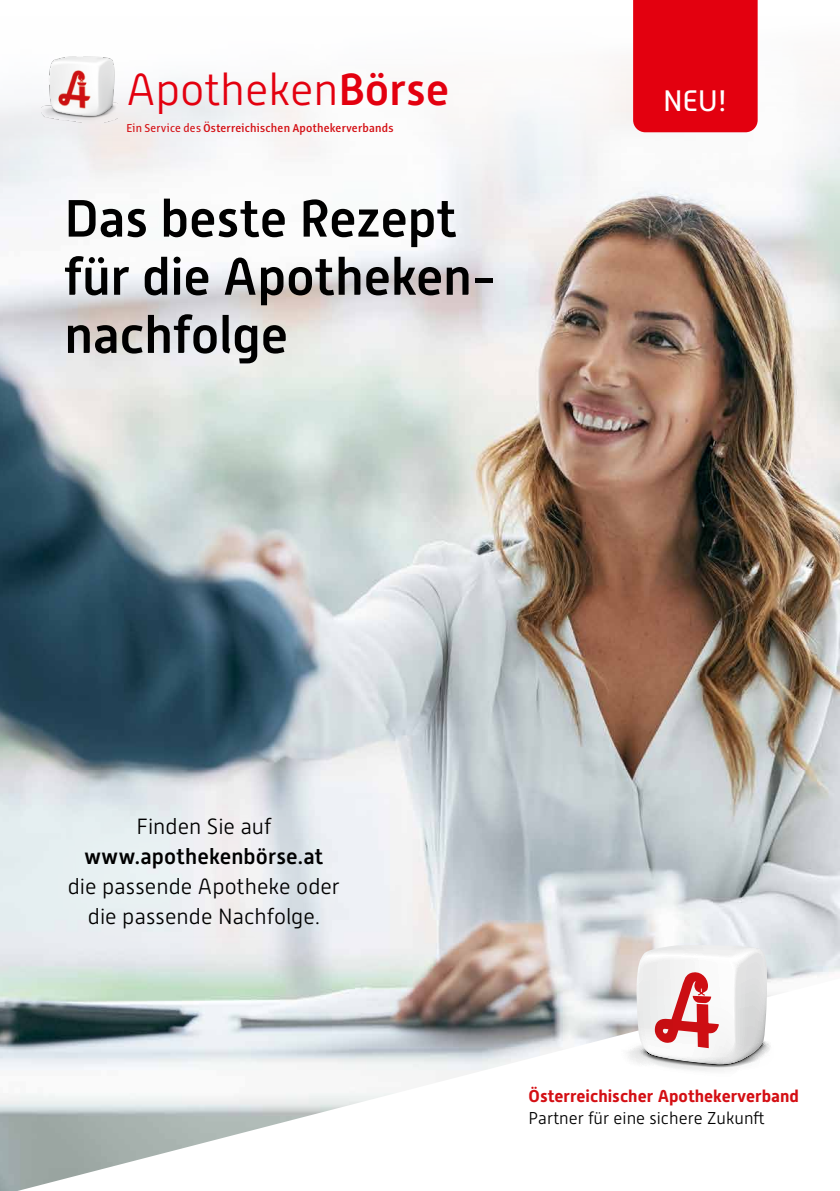
<style>
.page{position:relative;width:840px;height:1191px;background:#fff}
.page>*{position:absolute;margin:0;border:0;box-sizing:border-box;transform-origin:0 0}
.t1{font:500 52.4px/58.2px "Alwyn New";letter-spacing:-.005em;color:#000}
.t2{font:300 44.8px "Alwyn New";color:#e3000f}
.t3{font:29.6px "Alwyn New";color:#fff}
.t4{font:300 22px/30px "Alwyn New";color:#000;text-align:center}
.t5{font:500 22px "Alwyn New";letter-spacing:.005em;color:#000}
.t6{font:700 17.2px "Alwyn New";color:#d40f14}
.t7{font:300 17.2px "Alwyn New";color:#000}
.t8{font:600 12.6px "Alto Con";letter-spacing:.02em;color:#d40f14}
.s1{font-weight:500}
</style>
<div class="page">
<img style="left:0;top:288px;width:839px;height:903px">
<svg style="left:0;top:0;width:839px;height:288px"></svg>
<div style="left:632px;top:0;width:125px;height:132px;background:#e3000f"></div>
<img style="left:41px;top:55px;width:76px;height:67px">
<svg style="left:17px;top:978px;width:822px;height:213px"></svg>
<svg style="left:617px;top:945px;width:166px;height:133px"></svg>
<svg style="left:25px;top:771px;width:355px;height:204px;fill:#e7eef1"></svg>
<h2 class="t2" style="left:126px;top:65px;width:324px">Apotheken<span class="s1">Börse</span></h2>
<p class="t8" style="left:126px;top:120px;width:268px"><span class="s1">Ein Service des</span> Österreichischen Apothekerverbands</p>
<h1 class="t1" style="left:64px;top:190px;width:434px">Das beste Rezept für die Apotheken&shy;nachfolge</h1>
<h3 class="t3" style="left:662px;top:85px;width:66px">NEU!</h3>
<p class="t4" style="left:136px;top:812px;width:136px">Finden Sie auf</p>
<p class="t5" style="left:84px;top:844px;width:240px">www.apothekenbörse.at</p>
<p class="t4" style="left:68px;top:872px;width:273px">die passende Apotheke oder die passende Nachfolge.</p>
<p class="t6" style="left:528px;top:1085px;width:272px">Österreichischer Apothekerverband</p>
<p class="t7" style="left:528px;top:1108px;width:238px">Partner für eine sichere Zukunft</p>
</div>
